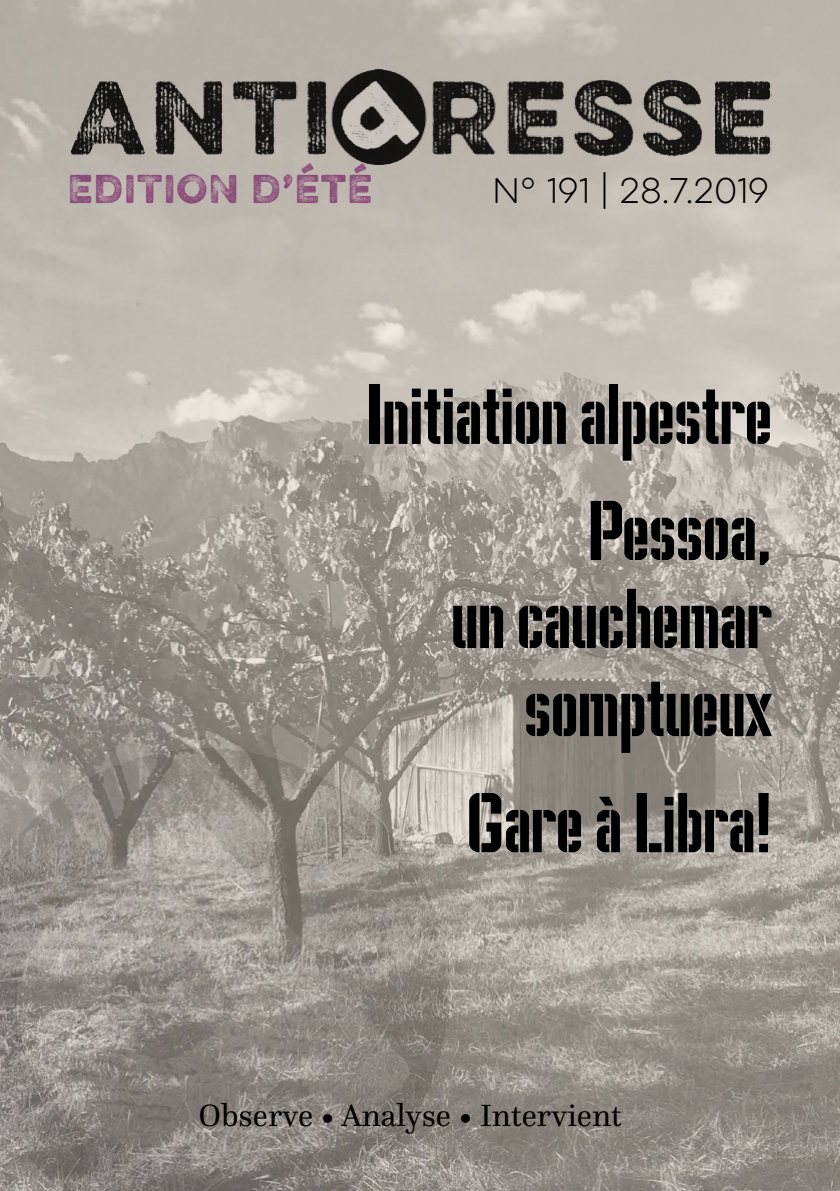
<style>
.page{position:relative;width:840px;height:1191px;background:#fff}
.page>*{position:absolute;margin:0;border:0;box-sizing:border-box;transform-origin:0 0}
.H2_Une{font:80px/88px "Danger";color:#000;text-align:right}
.Paragraph{font:300 36px "Eveleth Dot";letter-spacing:.05em;color:#8b4b7a}
.Paragraph-2{font:32px "Questa";color:#000}
.Paragraph-3{font:100 32px "Eveleth Clean";color:#000}
</style>
<div class="page">
<img style="left:0;top:0;width:839px;height:1191px">
<img style="left:0;top:749px;width:448px;height:442px">
<img style="left:70px;top:70px;width:701px;height:94px">
<p class="Paragraph" style="left:68px;top:162px;width:305px">EDITION D’été</p>
<p class="Paragraph-3" style="left:492px;top:169px;width:278px">N° 191 | 28.7.2019</p>
<p class="H2_Une" style="left:366px;top:368px;width:406px">Initiation alpestre</p>
<p class="H2_Une" style="left:451px;top:484px;width:322px">Pessoa,<br>un cauchemar somptueux</p>
<p class="H2_Une" style="left:466px;top:777px;width:307px">Gare à Libra!</p>
<p class="Paragraph-2" style="left:198px;top:1095px;width:424px">Observe • Analyse • Intervient</p>
</div>
